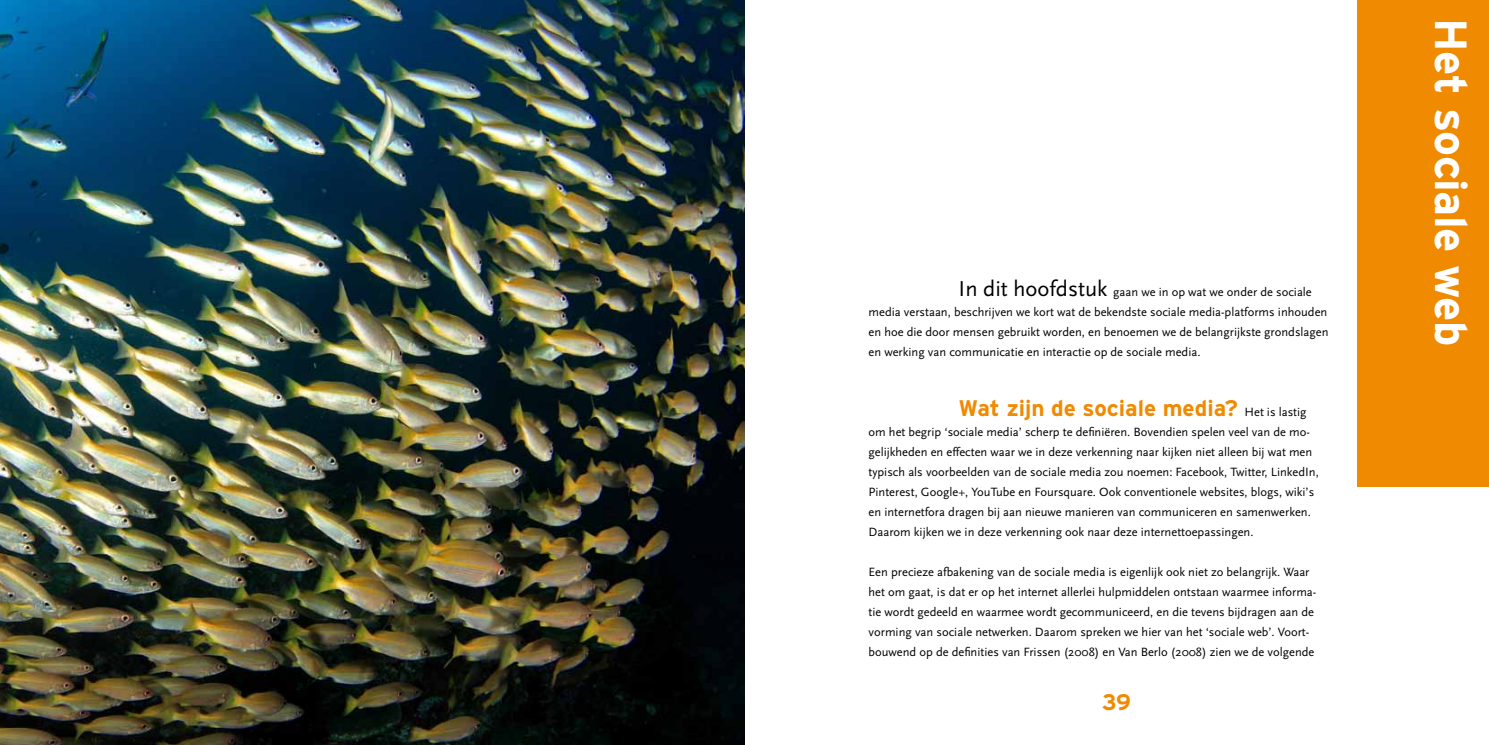
<style>
.page{position:relative;width:1489px;height:745px;background:#fff}
.page>*{position:absolute;margin:0;border:0;box-sizing:border-box;transform-origin:0 0}
.t1{font:700 45px "Interstate";letter-spacing:-.01em;color:#fff}
.t2{font:700 22.5px "Interstate";color:#f08a00}
.t3{font:12.5px/20px "Scala Sans";color:#000}
.s1{font-size:22.5px}
.s2{font-family:"Scala Sans";font-weight:400;font-size:12.5px;color:#000}
</style>
<div class="page">
<img style="left:0;top:0;width:744px;height:744px">
<div style="left:1357px;top:0;width:131px;height:485px;background:#f08a00"></div>
<p class="t3" style="left:868px;top:282px;width:461px;text-indent:90px"><span class="s1">In dit hoofdstuk</span> gaan we in op wat we onder de sociale media verstaan, beschrijven we kort wat de bekendste sociale media-platforms inhouden en hoe die door mensen gebruikt worden, en benoemen we de belangrijkste grondslagen en werking van communicatie en interactie op de sociale media.</p>
<h2 class="t2" style="left:958px;top:394px;width:349px">Wat zijn de sociale media? <span class="s2">Het is lastig</span></h2>
<p class="t3" style="left:868px;top:422px;width:452px">om het begrip ‘sociale media’ scherp te definiëren. Bovendien spelen veel van de mo&shy;gelijkheden en effecten waar we in deze verkenning naar kijken niet alleen bij wat men typisch als voorbeelden van de sociale media zou noemen: Facebook, Twitter, LinkedIn, Pinterest, Google+, YouTube en Foursquare. Ook conventionele websites, blogs, wiki’s en internetfora dragen bij aan nieuwe manieren van communiceren en samenwerken.<br>Daarom kijken we in deze verkenning ook naar deze internettoepassingen.</p>
<p class="t3" style="left:868px;top:562px;width:449px">Een precieze afbakening van de sociale media is eigenlijk ook niet zo belangrijk. Waar het om gaat, is dat er op het internet allerlei hulpmiddelen ontstaan waarmee informa&shy;tie wordt gedeeld en waarmee wordt gecommuniceerd, en die tevens bijdragen aan de vorming van sociale netwerken. Daarom spreken we hier van het ‘sociale web’. Voort&shy;bouwend op de definities van Frissen (2008) en Van Berlo (2008) zien we de volgende</p>
<h2 class="t2" style="left:1102px;top:687px;width:30px">39</h2>
<h1 class="t1" style="left:1478px;top:18px;width:330px;rotate:90deg">Het sociale web</h1>
</div>
